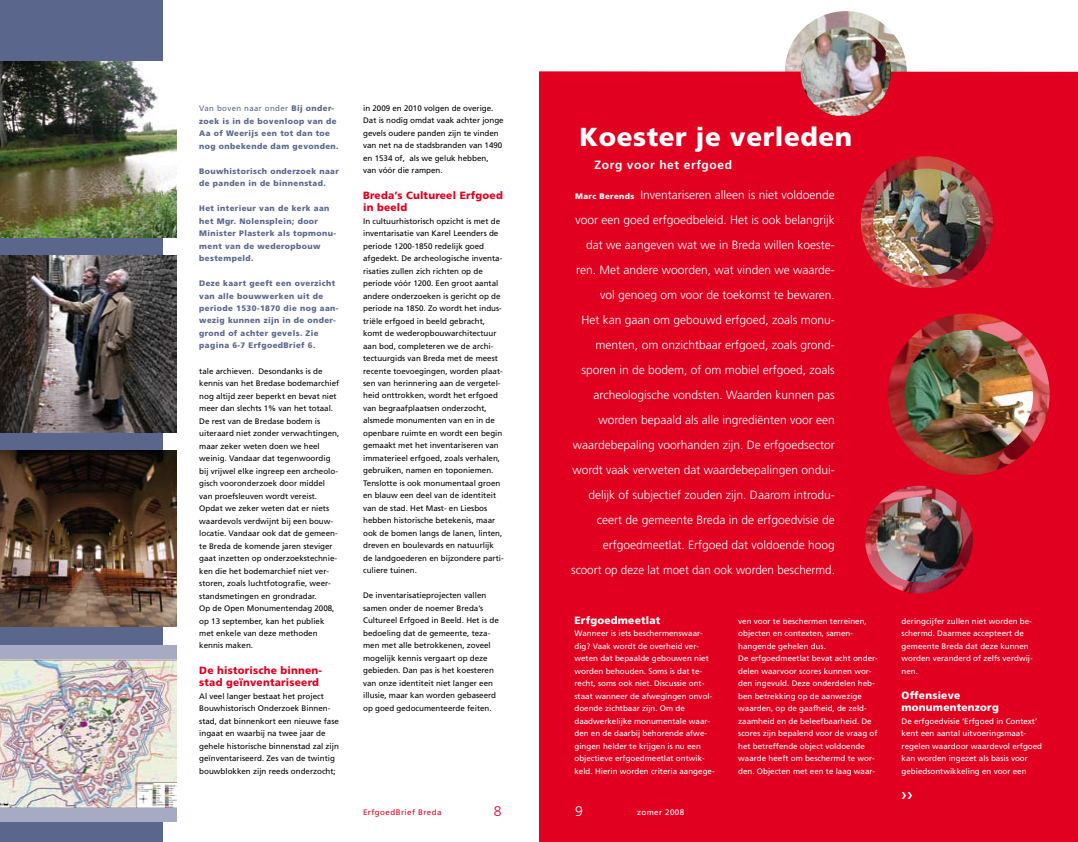
<style>
.page{position:relative;width:1078px;height:842px;background:#fff}
.page>*{position:absolute;margin:0;border:0;box-sizing:border-box;transform-origin:0 0}
.t1{font:900 26px "Frutiger";letter-spacing:.02em;color:#fff}
.t2{font:300 14px "Frutiger";color:#e20020}
.t3{font:300 14px "Frutiger";color:#fff}
.t4{font:300 12px/25px "Frutiger";color:#fff;text-align:right}
.t5{font:700 12px "Frutiger";letter-spacing:.05em;color:#fff}
.t6{font:900 10.5px/12.5px "Frutiger";letter-spacing:.02em;color:#e20020}
.t7{font:900 10.5px/12.5px "Frutiger";letter-spacing:.02em;color:#fff}
.t8{font:8px/12.5px "Frutiger";color:#000}
.t9{font:8px/12.5px "Frutiger";color:#fff}
.t10{font:900 8px/12.5px "Frutiger";letter-spacing:.05em;color:#5a668b}
.t11{font:8px "Frutiger";letter-spacing:.05em;color:#e20020}
.t12{font:8px "Frutiger";letter-spacing:.05em;color:#fff}
.s1{font-weight:400}
.s2{font-weight:900;font-size:8px}
</style>
<div class="page">
<img style="left:785px;top:11px;width:121px;height:60px">
<div style="left:539px;top:71px;width:538px;height:771px;background:#e20020"></div>
<img style="left:887px;top:313px;width:162px;height:162px;border-radius:81px">
<div style="left:0;top:0;width:163px;height:842px;background:#5a668b"></div>
<img style="left:0;top:61px;width:176px;height:176px">
<img style="left:0;top:256px;width:176px;height:176px">
<img style="left:0;top:450px;width:176px;height:176px">
<div style="left:0;top:645px;width:176px;height:176px;background:#a6abc3"></div>
<img style="left:0;top:659px;width:176px;height:149px">
<img style="left:860px;top:156px;width:132px;height:132px;border-radius:66px">
<img style="left:904px;top:330px;width:128px;height:129px;border-radius:64px">
<img style="left:864px;top:486px;width:108px;height:107px;border-radius:54px">
<img style="left:800px;top:27px;width:90px;height:89px">
<img style="left:872px;top:169px;width:108px;height:107px;border-radius:54px">
<img style="left:875px;top:497px;width:86px;height:85px;border-radius:43px">
<svg style="left:901px;top:791px;width:11px;height:7px"></svg>
<p class="t10" style="left:199px;top:102px;width:141px"><span class="s1">Van boven naar onder</span> Bij onder&shy;zoek is in de bovenloop van de<br>Aa of Weerijs een tot dan toe nog onbekende dam gevonden.</p>
<p class="t10" style="left:199px;top:164px;width:141px">Bouwhistorisch onderzoek naar de panden in de binnenstad.</p>
<p class="t10" style="left:199px;top:202px;width:138px">Het interieur van de kerk aan het Mgr. Nolensplein; door<br>Minister Plasterk als topmonu&shy;ment van de wederopbouw bestempeld.</p>
<p class="t10" style="left:199px;top:277px;width:141px">Deze kaart geeft een overzicht van alle bouwwerken uit de periode 1530-1870 die nog aan&shy;wezig kunnen zijn in de onder&shy;grond of achter gevels. Zie pagina 6-7 ErfgoedBrief 6.</p>
<p class="t8" style="left:199px;top:364px;width:142px">tale archieven. Desondanks is de kennis van het Bredase bodemarchief nog altijd zeer beperkt en bevat niet meer dan slechts 1% van het totaal.<br>De rest van de Bredase bodem is uiteraard niet zonder verwachtingen, maar zeker weten doen we heel weinig. Vandaar dat tegenwoordig bij vrijwel elke ingreep een archeolo&shy;gisch vooronderzoek door middel van proefsleuven wordt vereist.<br>Opdat we zeker weten dat er niets waardevols verdwijnt bij een bouw&shy;locatie. Vandaar ook dat de gemeen&shy;te Breda de komende jaren steviger gaat inzetten op onderzoekstechnie&shy;ken die het bodemarchief niet ver&shy;storen, zoals luchtfotografie, weer&shy;standsmetingen en grondradar.<br>Op de Open Monumentendag 2008, op 13 september, kan het publiek met enkele van deze methoden kennis maken.</p>
<h3 class="t6" style="left:199px;top:663px;width:124px">De historische binnen&shy;stad geïnventariseerd</h3>
<p class="t8" style="left:199px;top:689px;width:141px">Al veel langer bestaat het project Bouwhistorisch Onderzoek Binnen&shy;stad, dat binnenkort een nieuwe fase ingaat en waarbij na twee jaar de gehele historische binnenstad zal zijn geïnventariseerd. Zes van de twintig bouwblokken zijn reeds onderzocht;</p>
<p class="t8" style="left:363px;top:102px;width:142px">in 2009 en 2010 volgen de overige.<br>Dat is nodig omdat vaak achter jonge gevels oudere panden zijn te vinden van net na de stadsbranden van 1490 en 1534 of, als we geluk hebben, van vóór die rampen.</p>
<h3 class="t6" style="left:363px;top:188px;width:141px">Breda’s Cultureel Erfgoed in beeld</h3>
<p class="t8" style="left:363px;top:214px;width:142px">In cultuurhistorisch opzicht is met de inventarisatie van Karel Leenders de periode 1200-1850 redelijk goed afgedekt. De archeologische inventa&shy;risaties zullen zich richten op de periode vóór 1200. Een groot aantal andere onderzoeken is gericht op de periode na 1850. Zo wordt het indus&shy;triële erfgoed in beeld gebracht, komt de wederopbouwarchitectuur aan bod, completeren we de archi&shy;tectuurgids van Breda met de meest recente toevoegingen, worden plaat&shy;sen van herinnering aan de vergetel&shy;heid onttrokken, wordt het erfgoed van begraafplaatsen onderzocht, alsmede monumenten van en in de openbare ruimte en wordt een begin gemaakt met het inventariseren van immaterieel erfgoed, zoals verhalen, gebruiken, namen en toponiemen.<br>Tenslotte is ook monumentaal groen en blauw een deel van de identiteit van de stad. Het Mast- en Liesbos hebben historische betekenis, maar ook de bomen langs de lanen, linten, dreven en boulevards en natuurlijk de landgoederen en bijzondere parti&shy;culiere tuinen.</p>
<p class="t8" style="left:363px;top:589px;width:137px">De inventarisatieprojecten vallen samen onder de noemer Breda’s Cultureel Erfgoed in Beeld. Het is de bedoeling dat de gemeente, teza&shy;men met alle betrokkenen, zoveel mogelijk kennis vergaart op deze gebieden. Dan pas is het koesteren van onze identiteit niet langer een illusie, maar kan worden gebaseerd op goed gedocumenteerde feiten.</p>
<h1 class="t1" style="left:579px;top:121px;width:274px">Koester je verleden</h1>
<p class="t4" style="left:571px;top:182px;width:265px"><span class="s2">Marc Berends</span> Inventariseren alleen is niet voldoende voor een goed erfgoedbeleid. Het is ook belangrijk dat we aangeven wat we in Breda willen koeste&shy;ren. Met andere woorden, wat vinden we waarde&shy;vol genoeg om voor de toekomst te bewaren.<br>Het kan gaan om gebouwd erfgoed, zoals monu&shy;menten, om onzichtbaar erfgoed, zoals grond&shy;sporen in de bodem, of om mobiel erfgoed, zoals archeologische vondsten. Waarden kunnen pas worden bepaald als alle ingrediënten voor een waardebepaling voorhanden zijn. De erfgoedsector wordt vaak verweten dat waardebepalingen ondui&shy;delijk of subjectief zouden zijn. Daarom introdu&shy;ceert de gemeente Breda in de erfgoedvisie de erfgoedmeetlat. Erfgoed dat voldoende hoog scoort op deze lat moet dan ook worden beschermd.</p>
<h3 class="t7" style="left:574px;top:613px;width:87px">Erfgoedmeetlat</h3>
<p class="t9" style="left:574px;top:627px;width:142px">Wanneer is iets beschermenswaar&shy;dig? Vaak wordt de overheid ver&shy;weten dat bepaalde gebouwen niet worden behouden. Soms is dat te&shy;recht, soms ook niet. Discussie ont&shy;staat wanneer de afwegingen onvol&shy;doende zichtbaar zijn. Om de daadwerkelijke monumentale waar&shy;den en de daarbij behorende afwe&shy;gingen helder te krijgen is nu een objectieve erfgoedmeetlat ontwik&shy;keld. Hierin worden criteria aangege-</p>
<h3 class="t5" style="left:594px;top:158px;width:139px">Zorg voor het erfgoed</h3>
<p class="t9" style="left:738px;top:614px;width:141px">ven voor te beschermen terreinen, objecten en contexten, samen&shy;hangende gehelen dus.<br>De erfgoedmeetlat bevat acht onder&shy;delen waarvoor scores kunnen wor&shy;den ingevuld. Deze onderdelen heb&shy;ben betrekking op de aanwezige waarden, op de gaafheid, de zeld&shy;zaamheid en de beleefbaarheid. De scores zijn bepalend voor de vraag of het betreffende object voldoende waarde heeft om beschermd te wor&shy;den. Objecten met een te laag waar-</p>
<p class="t11" style="left:363px;top:807px;width:80px">ErfgoedBrief Breda</p>
<h2 class="t2" style="left:493px;top:803px;width:9px">8</h2>
<h2 class="t3" style="left:575px;top:803px;width:9px">9</h2>
<p class="t12" style="left:637px;top:807px;width:49px">zomer 2008</p>
<p class="t9" style="left:901px;top:614px;width:133px">deringcijfer zullen niet worden be&shy;schermd. Daarmee accepteert de gemeente Breda dat deze kunnen worden veranderd of zelfs verdwij&shy;nen.</p>
<h3 class="t7" style="left:901px;top:688px;width:99px">Offensieve monumentenzorg</h3>
<p class="t9" style="left:901px;top:714px;width:142px">De erfgoedvisie ‘Erfgoed in Context’ kent een aantal uitvoeringsmaat&shy;regelen waardoor waardevol erfgoed kan worden ingezet als basis voor gebiedsontwikkeling en voor een</p>
</div>
